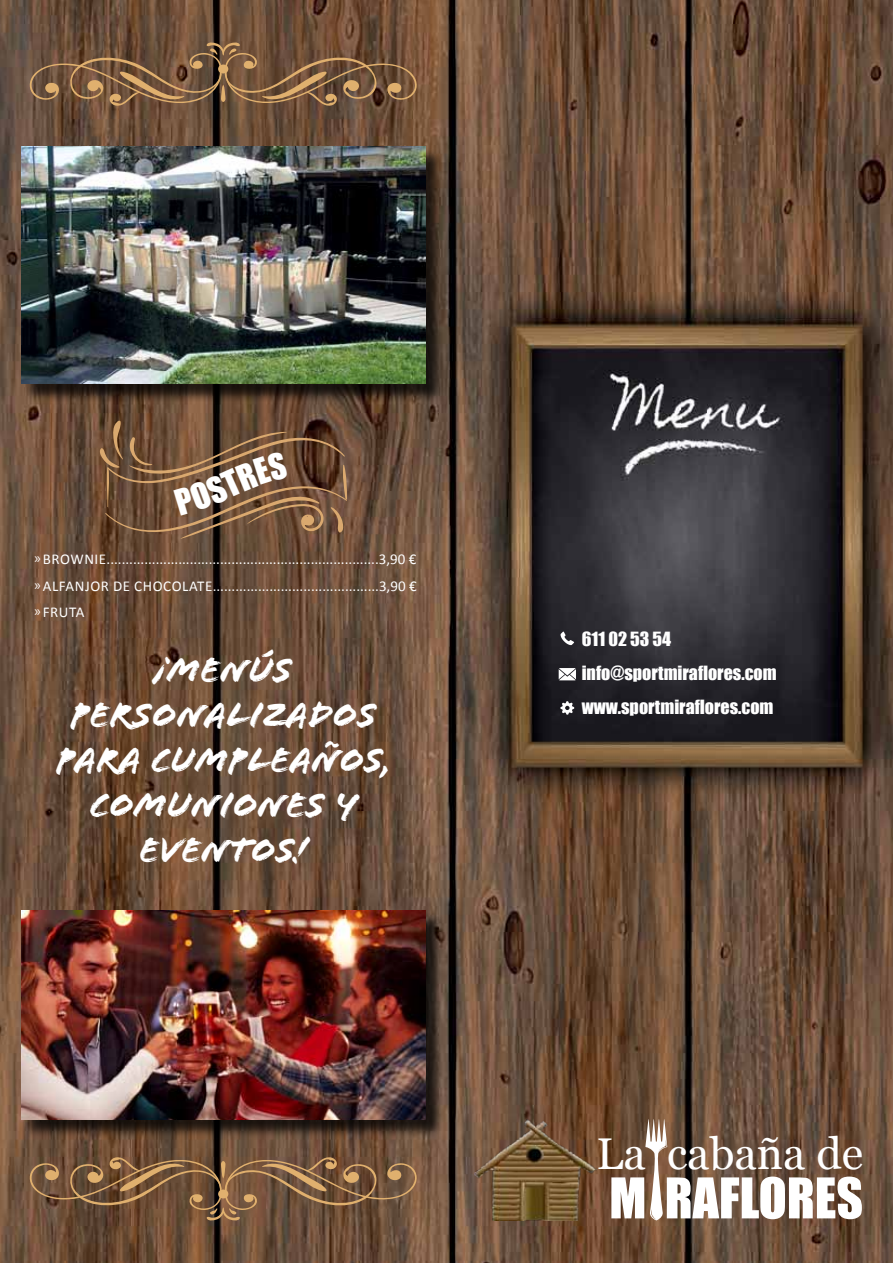
<style>
.page{position:relative;width:893px;height:1263px;background:#fff}
.page>*{position:absolute;margin:0;border:0;box-sizing:border-box;transform-origin:0 0}
.t1{font:51.9px "Impact";color:#fff}
.t2{font:44.4px "Georgia";color:#fff}
.t3{font:37.5px/45px "Flood";color:#fff;text-align:center}
.t4{font:18px/34.3px "Impact";color:#fff}
.t5{font:15px/26.5px "Calibri";letter-spacing:.04em;color:#fff;text-align:justify}
.s1{font-family:"Myriad Pro"}
</style>
<div class="page">
<img style="left:0;top:0;width:893px;height:1263px">
<img style="left:475px;top:1119px;width:122px;height:101px">
<svg style="left:645px;top:1119px;width:22px;height:101px"></svg>
<svg style="left:561px;top:632px;width:13px;height:13px"></svg>
<svg style="left:559px;top:668px;width:17px;height:12px"></svg>
<svg style="left:560px;top:701px;width:14px;height:14px"></svg>
<div style="left:24px;top:149px;width:420px;height:253px;background:#000;opacity:.75"></div>
<img style="left:21px;top:146px;width:404px;height:238px">
<svg style="left:28px;top:1157px;width:391px;height:65px;background:#7b5b3f"></svg>
<svg style="left:28px;top:41px;width:391px;height:65px;background:#795a3f"></svg>
<div style="left:24px;top:912px;width:420px;height:226px;background:#000;opacity:.75"></div>
<img style="left:21px;top:910px;width:404px;height:209px">
<svg style="left:98px;top:420px;width:249px;height:126px;background:#715239"></svg>
<p class="t5" style="left:34px;top:546px;width:384px"><span class="s1">»</span> BROWNIE........................................................................3,90 € <span class="s1">»</span>ALFANJOR DE CHOCOLATE............................................3,90 € <span class="s1">»</span>FRUTA</p>
<h3 class="t3" style="left:56px;top:648px;width:337px">¡MENÚS<br>PERSONALIZADOS<br>PARA CUMPLEAÑOS,<br>COMUNIONES Y<br>EVENTOS!</h3>
<p class="t4" style="left:582px;top:621px;width:196px">611 02 53 54 info@sportmiraflores.com www.sportmiraflores.com</p>
<h2 class="t2" style="left:596px;top:1126px;width:268px">La cabaña de</h2>
<h1 class="t1" style="left:609px;top:1158px;width:255px">M RAFLORES</h1>
</div>
